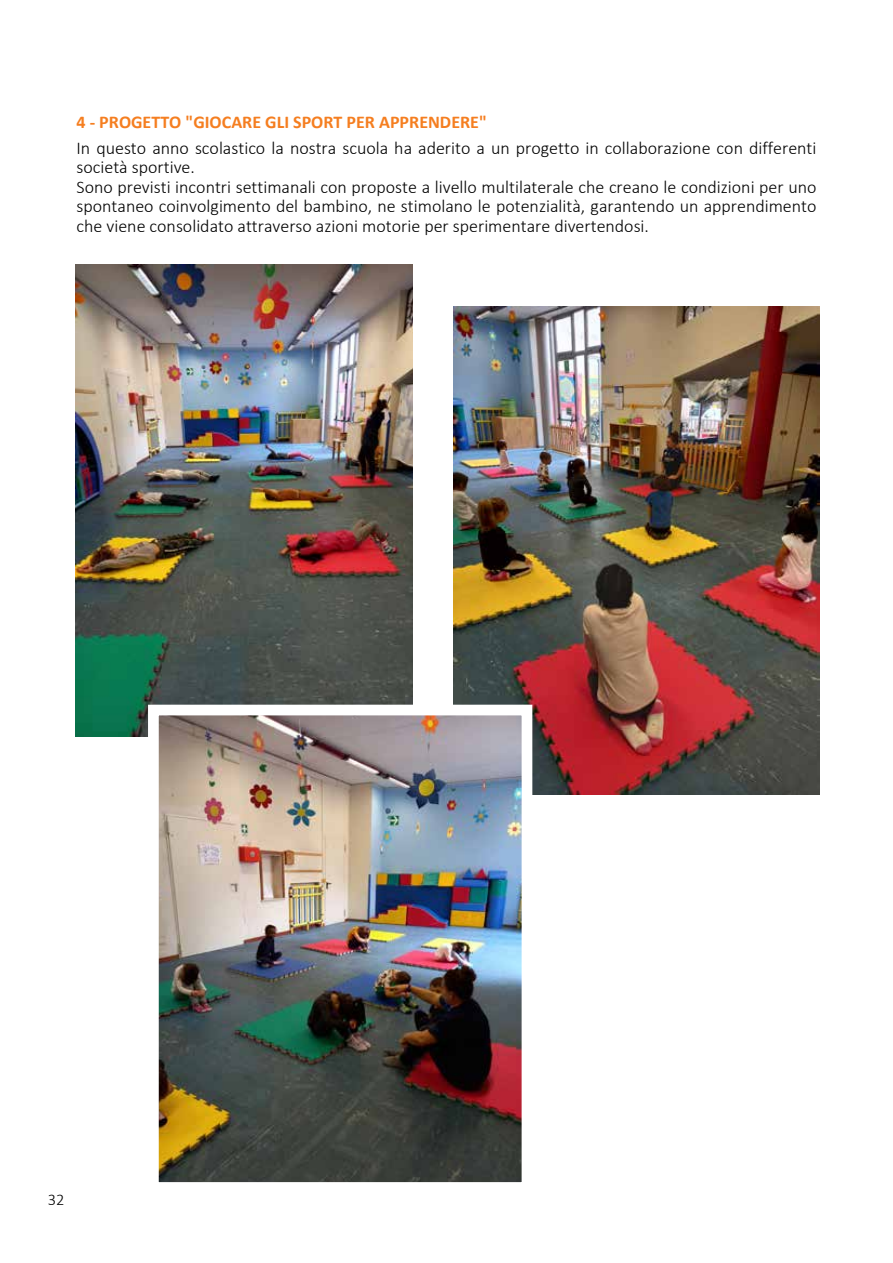
<style>
.page{position:relative;width:893px;height:1263px;background:#fff}
.page>*{position:absolute;margin:0;border:0;box-sizing:border-box;transform-origin:0 0}
.t1{font:300 18px/19.5px "Calibri";color:#000}
.t2{font:700 18px "Calibri";color:#f57e20}
.t3{font:300 16.5px "Calibri";color:#000}
</style>
<div class="page">
<img style="left:76px;top:265px;width:336px;height:472px">
<img style="left:454px;top:306px;width:366px;height:488px">
<img style="left:160px;top:717px;width:360px;height:464px">
<div style="left:148px;top:705px;width:384px;height:488px;border:11px solid #fff"></div>
<p class="t2" style="left:77px;top:110px;width:412px">4 - PROGETTO "GIOCARE GLI SPORT PER APPRENDERE"</p>
<p class="t1" style="left:77px;top:138px;width:741px">In questo anno scolastico la nostra scuola ha aderito a un progetto in collaborazione con differenti società sportive.<br>Sono previsti incontri settimanali con proposte a livello multilaterale che creano le condizioni per uno spontaneo coinvolgimento del bambino, ne stimolano le potenzialità, garantendo un apprendimento che viene consolidato attraverso azioni motorie per sperimentare divertendosi.</p>
<p class="t3" style="left:48px;top:1189px;width:18px">32</p>
</div>
